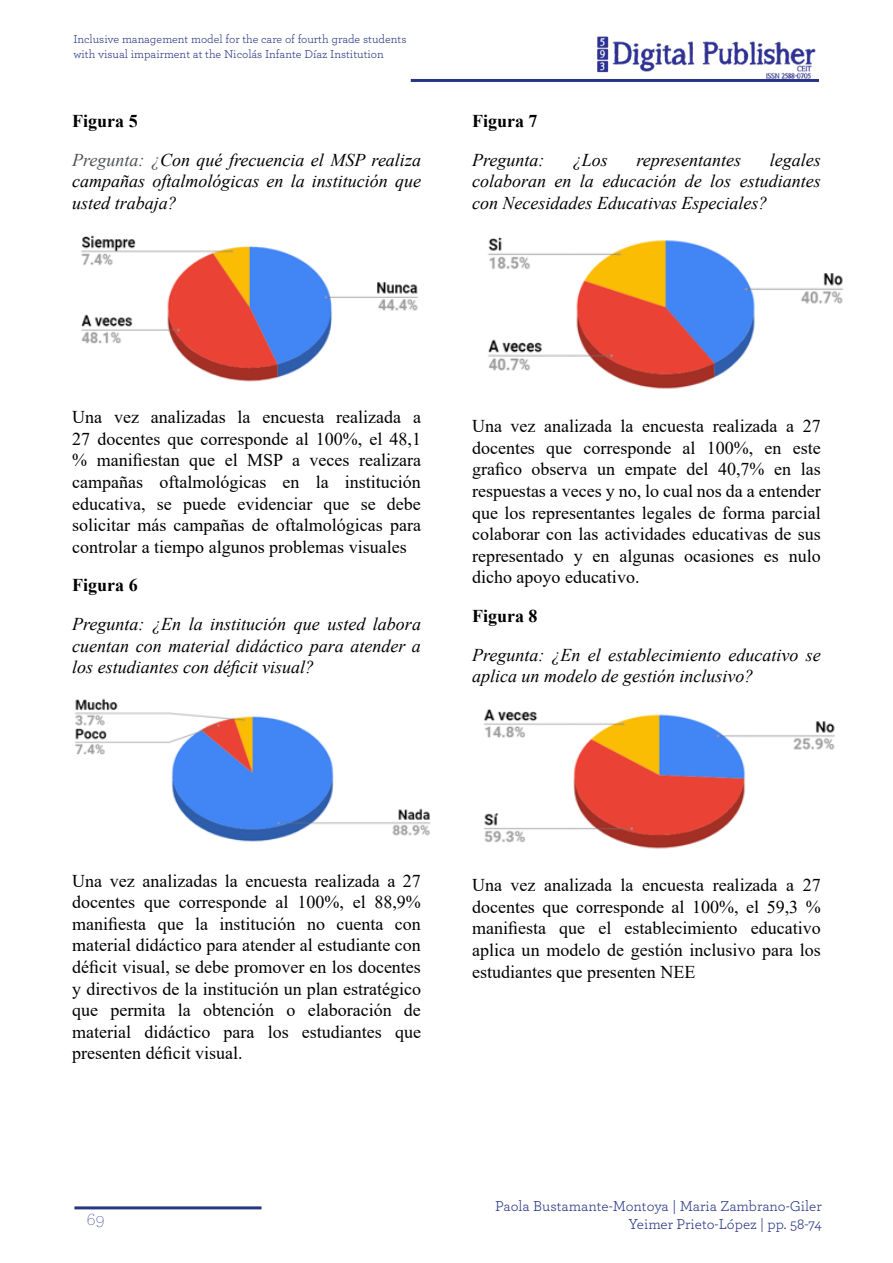
<style>
.page{position:relative;width:893px;height:1263px;background:#fff}
.page>*{position:absolute;margin:0;border:0;box-sizing:border-box;transform-origin:0 0}
.t1{font:18px/21.6px "Times New Roman";color:#000;text-align:justify}
.t2{font:italic 18px/21.6px "Times New Roman";color:#000}
.t3{font:700 18px "Times New Roman";color:#000}
.t4{font:200 18px "Archer";color:#283583}
.t5{font:15px/18px "Archer";color:#283583;text-align:right}
.t6{font:12px/14.4px "Archer";color:#283583}
.s1{font-weight:700;font-style:normal}
.s2{color:#4d5156}
</style>
<div class="page">
<hr style="left:411px;top:79px;width:408px;height:3px;background:#283583">
<img style="left:597px;top:36px;width:219px;height:43px">
<hr style="left:74px;top:1206px;width:187px;height:3px;background:#283583">
<img style="left:81px;top:235px;width:337px;height:147px">
<img style="left:75px;top:698px;width:356px;height:144px">
<img style="left:488px;top:237px;width:355px;height:152px">
<img style="left:483px;top:708px;width:352px;height:141px">
<p class="t6" style="left:73px;top:32px;width:335px">Inclusive management model for the care of fourth grade students with visual impairment at the Nicolás Infante Díaz Institution</p>
<p class="t2" style="left:72px;top:101px;width:350px;line-height:38.5px"><span class="s1">Figura 5<br></span><span class="s2">Pregunta: ¿</span>Con qué frecuencia el MSP realiza</p>
<p class="t2" style="left:72px;top:170px;width:350px">campañas oftalmológicas en la institución que usted trabaja?</p>
<p class="t3" style="left:472px;top:108px;width:67px">Figura 7</p>
<p class="t2" style="left:472px;top:148px;width:74px">Pregunta:</p>
<p class="t2" style="left:573px;top:148px;width:37px">¿Los</p>
<p class="t2" style="left:636px;top:148px;width:106px">representantes</p>
<p class="t2" style="left:472px;top:148px;width:350px;text-align:justify;text-indent:298px">legales colaboran en la educación de los estudiantes con Necesidades Educativas Especiales?</p>
<p class="t1" style="left:72px;top:406px;width:350px">Una vez analizadas la encuesta realizada a 27 docentes que corresponde al 100%, el 48,1 % manifiestan que el MSP a veces realizara campañas oftalmológicas en la institución educativa, se puede evidenciar que se debe solicitar más campañas de oftalmológicas para controlar a tiempo algunos problemas visuales</p>
<p class="t3" style="left:72px;top:572px;width:67px">Figura 6</p>
<p class="t2" style="left:72px;top:613px;width:350px;text-align:justify">Pregunta: ¿En la institución que usted labora cuentan con material didáctico para atender a los estudiantes con déficit visual?</p>
<p class="t1" style="left:472px;top:415px;width:350px">Una vez analizada la encuesta realizada a 27 docentes que corresponde al 100%, en este grafico observa un empate del 40,7% en las respuestas a veces y no, lo cual nos da a entender que los representantes legales de forma parcial colaborar con las actividades educativas de sus representado y en algunas ocasiones es nulo dicho apoyo educativo.</p>
<p class="t3" style="left:472px;top:603px;width:67px">Figura 8</p>
<p class="t2" style="left:472px;top:643px;width:350px">Pregunta: ¿En el establecimiento educativo se aplica un modelo de gestión inclusivo?</p>
<p class="t1" style="left:72px;top:869px;width:350px">Una vez analizadas la encuesta realizada a 27 docentes que corresponde al 100%, el 88,9% manifiesta que la institución no cuenta con material didáctico para atender al estudiante con déficit visual, se debe promover en los docentes y directivos de la institución un plan estratégico que permita la obtención o elaboración de material didáctico para los estudiantes que presenten déficit visual.</p>
<p class="t1" style="left:472px;top:874px;width:350px">Una vez analizada la encuesta realizada a 27 docentes que corresponde al 100%, el 59,3 % manifiesta que el establecimiento educativo aplica un modelo de gestión inclusivo para los estudiantes que presenten NEE</p>
<p class="t4" style="left:87px;top:1208px;width:19px">69</p>
<p class="t5" style="left:495px;top:1196px;width:328px">Paola Bustamante-Montoya | Maria Zambrano-Giler<br>Yeimer Prieto-López | pp. 58-74</p>
</div>
